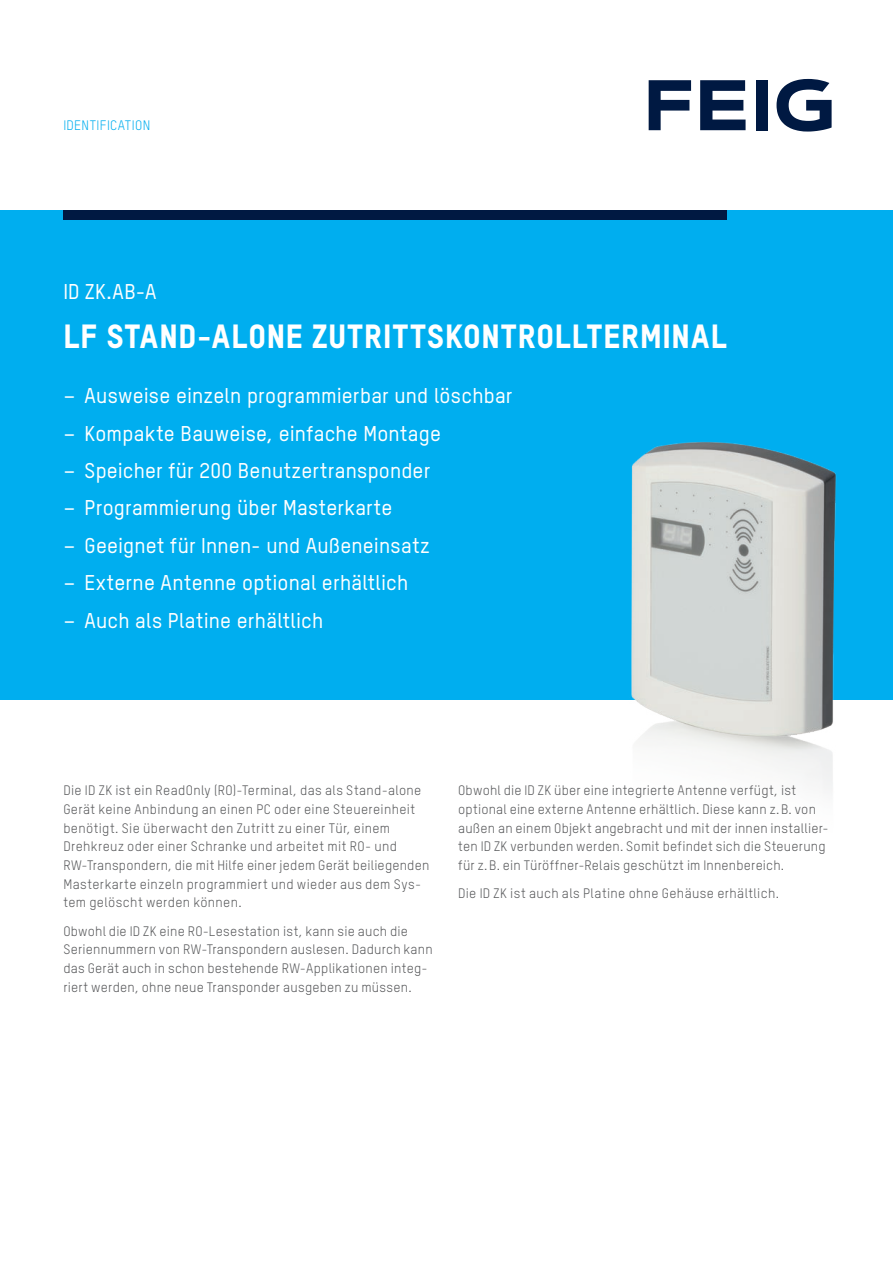
<style>
.page{position:relative;width:893px;height:1263px;background:#fff}
.page>*{position:absolute;margin:0;border:0;box-sizing:border-box;transform-origin:0 0}
.Titel_HL_22_weiß{font:800 33px "TSTAR";letter-spacing:.04em;color:#fff}
.Titel_Subline_14_wei{font:500 21px "TSTAR";letter-spacing:.01em;color:#fff}
.Fliesstext_9_grau{font:13.5px/18.8px "TSTAR";letter-spacing:.02em;color:#57585a}
.Header_Claim_9_cyan{font:13.5px "TSTAR";letter-spacing:.025em;color:#00aeef}
</style>
<div class="page">
<svg style="left:649px;top:80px;width:42px;height:50px"></svg>
<svg style="left:700px;top:80px;width:46px;height:50px"></svg>
<div style="left:756px;top:80px;width:12px;height:50px;background:#001942"></div>
<svg style="left:776px;top:79px;width:56px;height:53px"></svg>
<div style="left:0;top:210px;width:893px;height:490px;background:#00aeef"></div>
<div style="left:63px;top:210px;width:664px;height:10px;background:#001942"></div>
<img style="left:631px;top:441px;width:206px;height:351px">
<p class="Header_Claim_9_cyan" style="left:63px;top:117px;width:88px">IDENTIFICATION</p>
<p class="Titel_Subline_14_wei" style="left:63px;top:279px;width:95px">ID ZK.AB-A</p>
<p class="Titel_HL_22_weiß" style="left:63px;top:316px;width:664px">LF STAND-ALONE ZUTRITTSKONTROLLTERMINAL</p>
<p class="Titel_Subline_14_wei" style="left:63px;top:383px;width:451px">– Ausweise einzeln programmierbar und löschbar</p>
<p class="Titel_Subline_14_wei" style="left:63px;top:420px;width:379px">– Kompakte Bauweise, einfache Montage</p>
<p class="Titel_Subline_14_wei" style="left:63px;top:458px;width:368px">– Speicher für 200 Benutzertransponder</p>
<p class="Titel_Subline_14_wei" style="left:63px;top:495px;width:331px">– Programmierung über Masterkarte</p>
<p class="Titel_Subline_14_wei" style="left:63px;top:533px;width:368px">– Geeignet für Innen- und Außeneinsatz</p>
<p class="Titel_Subline_14_wei" style="left:63px;top:570px;width:346px">– Externe Antenne optional erhältlich</p>
<p class="Titel_Subline_14_wei" style="left:63px;top:607px;width:261px">– Auch als Platine erhältlich</p>
<p class="Fliesstext_9_grau" style="left:63px;top:781px;width:368px">Die ID ZK ist ein ReadOnly (RO)-Terminal, das als Stand-alone Gerät keine Anbindung an einen PC oder eine Steuereinheit benötigt. Sie überwacht den Zutritt zu einer Tür, einem Drehkreuz oder einer Schranke und arbeitet mit RO- und RW-Transpondern, die mit Hilfe einer jedem Gerät beiliegenden Masterkarte einzeln programmiert und wieder aus dem Sys&shy;tem gelöscht werden können.</p>
<p class="Fliesstext_9_grau" style="left:63px;top:921px;width:371px">Obwohl die ID ZK eine RO-Lesestation ist, kann sie auch die Seriennummern von RW-Transpondern auslesen. Dadurch kann das Gerät auch in schon bestehende RW-Applikationen integ&shy;riert werden, ohne neue Transponder ausgeben zu müssen.</p>
<p class="Fliesstext_9_grau" style="left:458px;top:781px;width:372px">Obwohl die ID ZK über eine integrierte Antenne verfügt, ist optional eine externe Antenne erhältlich. Diese kann z.B. von außen an einem Objekt angebracht und mit der innen installier&shy;ten ID ZK verbunden werden. Somit befindet sich die Steuerung für z.B. ein Türöffner-Relais geschützt im Innenbereich.</p>
<p class="Fliesstext_9_grau" style="left:458px;top:884px;width:322px">Die ID ZK ist auch als Platine ohne Gehäuse erhältlich.</p>
</div>
